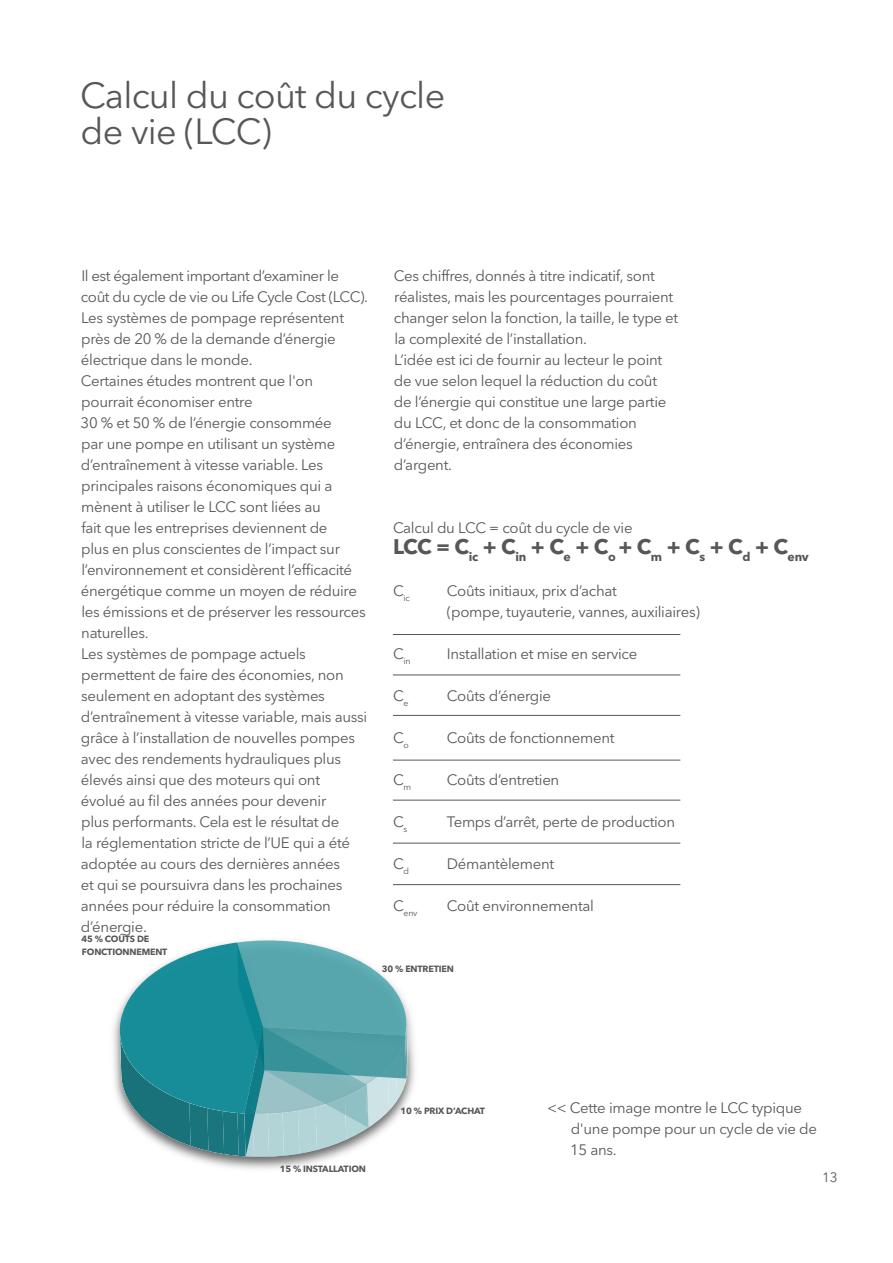
<style>
.page{position:relative;width:893px;height:1263px;background:#fff}
.page>*{position:absolute;margin:0;border:0;box-sizing:border-box;transform-origin:0 0}
.t1{font:36px/36px "Avenir Next LT Pro";letter-spacing:-.02em;color:#575756}
.t2{font:700 21px "Avenir Next LT Pro";color:#575756}
.t3{font:15px/21px "Avenir Next LT Pro";letter-spacing:-.02em;color:#575756}
.t4{font:13.5px "Avenir Next LT Pro";color:#575756}
.t5{font:700 9px/12.3px "Avenir Next LT Pro";letter-spacing:-.02em;color:#575756}
.t6{font:8.7px "Avenir Next LT Pro";letter-spacing:-.02em;color:#575756}
</style>
<div class="page">
<img style="left:113px;top:1008px;width:302px;height:161px">
<svg style="left:120px;top:940px;width:288px;height:217px;background:#64abb2"></svg>
<hr style="left:393px;top:884px;width:287px;height:1px;background:#575756">
<hr style="left:393px;top:634px;width:287px;height:1px;background:#575756">
<hr style="left:393px;top:675px;width:287px;height:1px;background:#575756">
<hr style="left:393px;top:715px;width:287px;height:1px;background:#575756">
<hr style="left:393px;top:760px;width:287px;height:1px;background:#575756">
<hr style="left:393px;top:800px;width:287px;height:1px;background:#575756">
<hr style="left:393px;top:843px;width:287px;height:1px;background:#575756">
<h1 class="t1" style="left:80px;top:77px;width:366px">Calcul du coût du cycle de vie (LCC)</h1>
<p class="t3" style="left:81px;top:266px;width:289px">Il est également important d’examiner le coût du cycle de vie ou Life Cycle Cost (LCC).<br>Les systèmes de pompage représentent près de 20 % de la demande d’énergie électrique dans le monde.<br>Certaines études montrent que l'on pourrait économiser entre<br>30 % et 50 % de l’énergie consommée<br>par une pompe en utilisant un système d’entraînement à vitesse variable. Les principales raisons économiques qui a mènent à utiliser le LCC sont liées au<br>fait que les entreprises deviennent de<br>plus en plus conscientes de l’impact sur l’environnement et considèrent l’efficacité énergétique comme un moyen de réduire les émissions et de préserver les ressources naturelles.<br>Les systèmes de pompage actuels permettent de faire des économies, non seulement en adoptant des systèmes d’entraînement à vitesse variable, mais aussi grâce à l’installation de nouvelles pompes avec des rendements hydrauliques plus élevés ainsi que des moteurs qui ont évolué au fil des années pour devenir<br>plus performants. Cela est le résultat de<br>la réglementation stricte de l’UE qui a été adoptée au cours des dernières années<br>et qui se poursuivra dans les prochaines années pour réduire la consommation d’énergie.</p>
<p class="t5" style="left:81px;top:933px;width:88px">45 % COÛTS DE<br>FONCTIONNEMENT</p>
<p class="t3" style="left:394px;top:266px;width:286px">Ces chiffres, donnés à titre indicatif, sont réalistes, mais les pourcentages pourraient changer selon la fonction, la taille, le type et la complexité de l’installation.<br>L’idée est ici de fournir au lecteur le point de vue selon lequel la réduction du coût de l’énergie qui constitue une large partie du LCC, et donc de la consommation d’énergie, entraînera des économies d’argent.</p>
<p class="t3" style="left:393px;top:517px;width:241px">Calcul du LCC = coût du cycle de vie</p>
<h2 class="t2" style="left:393px;top:533px;width:417px">LCC = C<sub>ic</sub> + C<sub>in</sub> + C<sub>e</sub> + C<sub>o</sub> + C<sub>m</sub> + C<sub>s</sub> + C<sub>d</sub> + C<sub>env</sub></h2>
<p class="t6" style="left:393px;top:592px;width:18px"><sup>C</sup>ic</p>
<p class="t3" style="left:447px;top:580px;width:254px">Coûts initiaux, prix d’achat<br>(pompe, tuyauterie, vannes, auxiliaires)</p>
<p class="t6" style="left:393px;top:655px;width:19px"><sup>C</sup>in</p>
<p class="t3" style="left:447px;top:643px;width:192px">Installation et mise en service</p>
<p class="t3" style="left:393px;top:685px;width:17px">C<sub>e</sub></p>
<p class="t3" style="left:447px;top:685px;width:106px">Coûts d’énergie</p>
<p class="t3" style="left:393px;top:727px;width:17px">C<sub>o</sub></p>
<p class="t3" style="left:447px;top:727px;width:169px">Coûts de fonctionnement</p>
<p class="t3" style="left:393px;top:769px;width:20px">C<sub>m</sub></p>
<p class="t3" style="left:447px;top:769px;width:114px">Coûts d’entretien</p>
<p class="t3" style="left:393px;top:811px;width:16px">C<sub>s</sub></p>
<p class="t3" style="left:447px;top:811px;width:230px">Temps d’arrêt, perte de production</p>
<p class="t3" style="left:393px;top:853px;width:18px">C<sub>d</sub></p>
<p class="t3" style="left:447px;top:853px;width:109px">Démantèlement</p>
<p class="t6" style="left:393px;top:907px;width:26px"><sup>C</sup>env</p>
<p class="t3" style="left:447px;top:895px;width:149px">Coût environnemental</p>
<p class="t5" style="left:382px;top:962px;width:73px">30 % ENTRETIEN</p>
<p class="t5" style="left:280px;top:1162px;width:88px">15 % INSTALLATION</p>
<p class="t5" style="left:401px;top:1104px;width:86px">10 % PRIX D’ACHAT</p>
<p class="t3" style="left:570px;top:1097px;width:248px;text-indent:-23px">&lt;&lt; Cette image montre le LCC typique d'une pompe pour un cycle de vie de<br>15 ans.</p>
<p class="t4" style="left:822px;top:1169px;width:17px">13</p>
</div>
